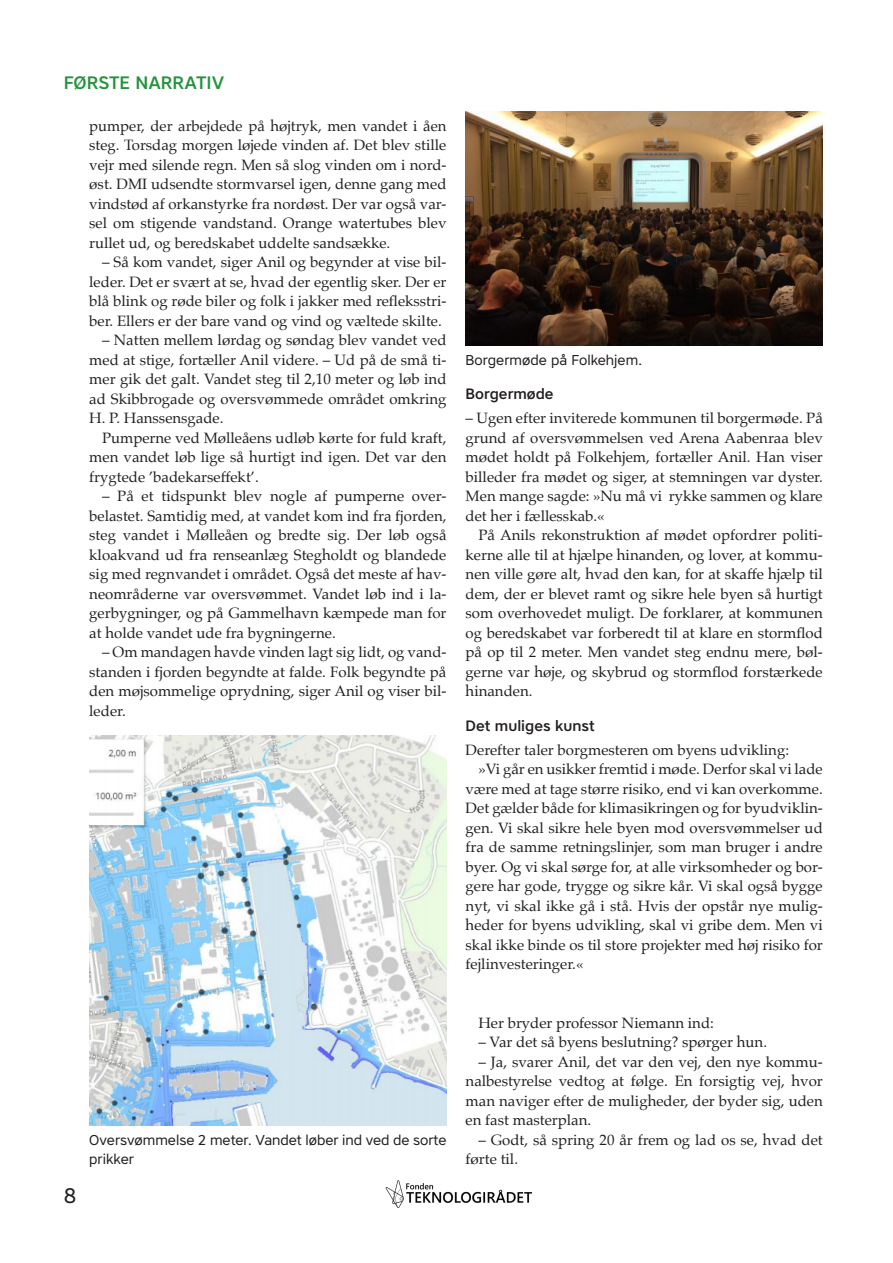
<style>
.page{position:relative;width:893px;height:1263px;background:#fff}
.page>*{position:absolute;margin:0;border:0;box-sizing:border-box;transform-origin:0 0}
.t1{font:21px "Core Sans A45";color:#231f20}
.Bjælke_tv{font:500 18px "Core Sans A55";color:#25933e}
.Brødtekst{font:15px/19.5px "Palatino";color:#231f20;text-align:justify}
.Brødtekst_ui{font:15px/19.5px "Palatino";color:#231f20;text-align:justify}
.Mellemrubrik{font:500 15px "Core Sans A55";color:#231f20}
.Bokstekst_ui{font:14.25px/19.5px "Core Sans A45";color:#231f20}
.t2{font:7.5px "Verdana";letter-spacing:-.005em;color:#000}
</style>
<div class="page">
<img style="left:466px;top:111px;width:357px;height:234px">
<img style="left:385px;top:1180px;width:147px;height:28px">
<img style="left:89px;top:735px;width:357px;height:390px">
<p class="Bjælke_tv" style="left:64px;top:71px;width:162px">FØRSTE NARRATIV</p>
<p class="Brødtekst_ui" style="left:89px;top:116px;width:359px">pumper, der arbejdede på højtryk, men vandet i åen steg. Torsdag morgen løjede vinden af. Det blev stille vejr med silende regn. Men så slog vinden om i nord&shy;øst. DMI udsendte stormvarsel igen, denne gang med vindstød af orkanstyrke fra nordøst. Der var også var&shy;sel om stigende vandstand. Orange watertubes blev rullet ud, og beredskabet uddelte sandsække.</p>
<p class="Brødtekst" style="left:89px;top:252px;width:359px;text-indent:13px">– Så kom vandet, siger Anil og begynder at vise bil&shy;leder. Det er svært at se, hvad der egentlig sker. Der er blå blink og røde biler og folk i jakker med refleksstri&shy;ber. Ellers er der bare vand og vind og væltede skilte.</p>
<p class="Brødtekst" style="left:89px;top:330px;width:359px;text-indent:13px">– Natten mellem lørdag og søndag blev vandet ved med at stige, fortæller Anil videre. – Ud på de små ti&shy;mer gik det galt. Vandet steg til 2,10 meter og løb ind ad Skibbrogade og oversvømmede området omkring H. P. Hanssensgade.</p>
<p class="Brødtekst" style="left:89px;top:428px;width:359px;text-indent:13px">Pumperne ved Mølleåens udløb kørte for fuld kraft, men vandet løb lige så hurtigt ind igen. Det var den frygtede ’badekarseffekt’.</p>
<p class="Brødtekst" style="left:89px;top:486px;width:359px;text-indent:13px">– På et tidspunkt blev nogle af pumperne over&shy;belastet. Samtidig med, at vandet kom ind fra fjorden, steg vandet i Mølleåen og bredte sig. Der løb også kloakvand ud fra renseanlæg Stegholdt og blandede sig med regnvandet i området. Også det meste af hav&shy;neområderne var oversvømmet. Vandet løb ind i la&shy;gerbygninger, og på Gammelhavn kæmpede man for at holde vandet ude fra bygningerne.</p>
<p class="Brødtekst" style="left:89px;top:642px;width:359px;text-indent:13px">– Om mandagen havde vinden lagt sig lidt, og vand&shy;standen i fjorden begyndte at falde. Folk begyndte på den møjsommelige oprydning, siger Anil og viser bil&shy;leder.</p>
<p class="t2" style="left:88px;top:669px;width:346px">Ottende scenarie. Der er sat 2,0 meter højvande på. Oversvømmelsen af midtbyen og byen</p>
<p class="t2" style="left:88px;top:689px;width:350px">burde det ske via Bøgelundsbæk, og højdemodellen er klippet, hvor bækken er rørlagt under</p>
<p class="t1" style="left:64px;top:1182px;width:14px">8</p>
<p class="Bokstekst_ui" style="left:89px;top:1129px;width:359px">Oversvømmelse 2 meter. Vandet løber ind ved de sorte prikker</p>
<p class="Bokstekst_ui" style="left:466px;top:349px;width:178px">Borgermøde på Folkehjem.</p>
<p class="Mellemrubrik" style="left:466px;top:384px;width:90px">Borgermøde</p>
<p class="Brødtekst_ui" style="left:466px;top:408px;width:359px">– Ugen efter inviterede kommunen til borgermøde. På grund af oversvømmelsen ved Arena Aabenraa blev mødet holdt på Folkehjem, fortæller Anil. Han viser billeder fra mødet og siger, at stemningen var dyster.<br>Men mange sagde: »Nu må vi rykke sammen og klare det her i fællesskab.«</p>
<p class="Brødtekst" style="left:466px;top:525px;width:359px;text-indent:13px">På Anils rekonstruktion af mødet opfordrer politi&shy;kerne alle til at hjælpe hinanden, og lover, at kommu&shy;nen ville gøre alt, hvad den kan, for at skaffe hjælp til dem, der er blevet ramt og sikre hele byen så hurtigt som overhovedet muligt. De forklarer, at kommunen og beredskabet var forberedt til at klare en stormflod på op til 2 meter. Men vandet steg endnu mere, bøl&shy;gerne var høje, og skybrud og stormflod forstærkede hinanden.</p>
<p class="Mellemrubrik" style="left:466px;top:715px;width:131px">Det muliges kunst</p>
<p class="Brødtekst_ui" style="left:466px;top:740px;width:325px">Derefter taler borgmesteren om byens udvikling:</p>
<p class="Brødtekst" style="left:466px;top:759px;width:359px;text-indent:13px">»Vi går en usikker fremtid i møde. Derfor skal vi lade være med at tage større risiko, end vi kan overkomme.<br>Det gælder både for klimasikringen og for byudviklin&shy;gen. Vi skal sikre hele byen mod oversvømmelser ud fra de samme retningslinjer, som man bruger i andre byer. Og vi skal sørge for, at alle virksomheder og bor&shy;gere har gode, trygge og sikre kår. Vi skal også bygge nyt, vi skal ikke gå i stå. Hvis der opstår nye mulig&shy;heder for byens udvikling, skal vi gribe dem. Men vi skal ikke binde os til store projekter med høj risiko for fejlinvesteringer.«</p>
<p class="Brødtekst" style="left:478px;top:1013px;width:237px">Her bryder professor Niemann ind:</p>
<p class="Brødtekst" style="left:478px;top:1032px;width:290px">– Var det så byens beslutning? spørger hun.</p>
<p class="Brødtekst" style="left:466px;top:1052px;width:359px;text-indent:13px">– Ja, svarer Anil, det var den vej, den nye kommu&shy;nalbestyrelse vedtog at følge. En forsigtig vej, hvor man naviger efter de muligheder, der byder sig, uden en fast masterplan.</p>
<p class="Brødtekst" style="left:466px;top:1130px;width:359px;text-indent:13px">– Godt, så spring 20 år frem og lad os se, hvad det førte til.</p>
</div>
